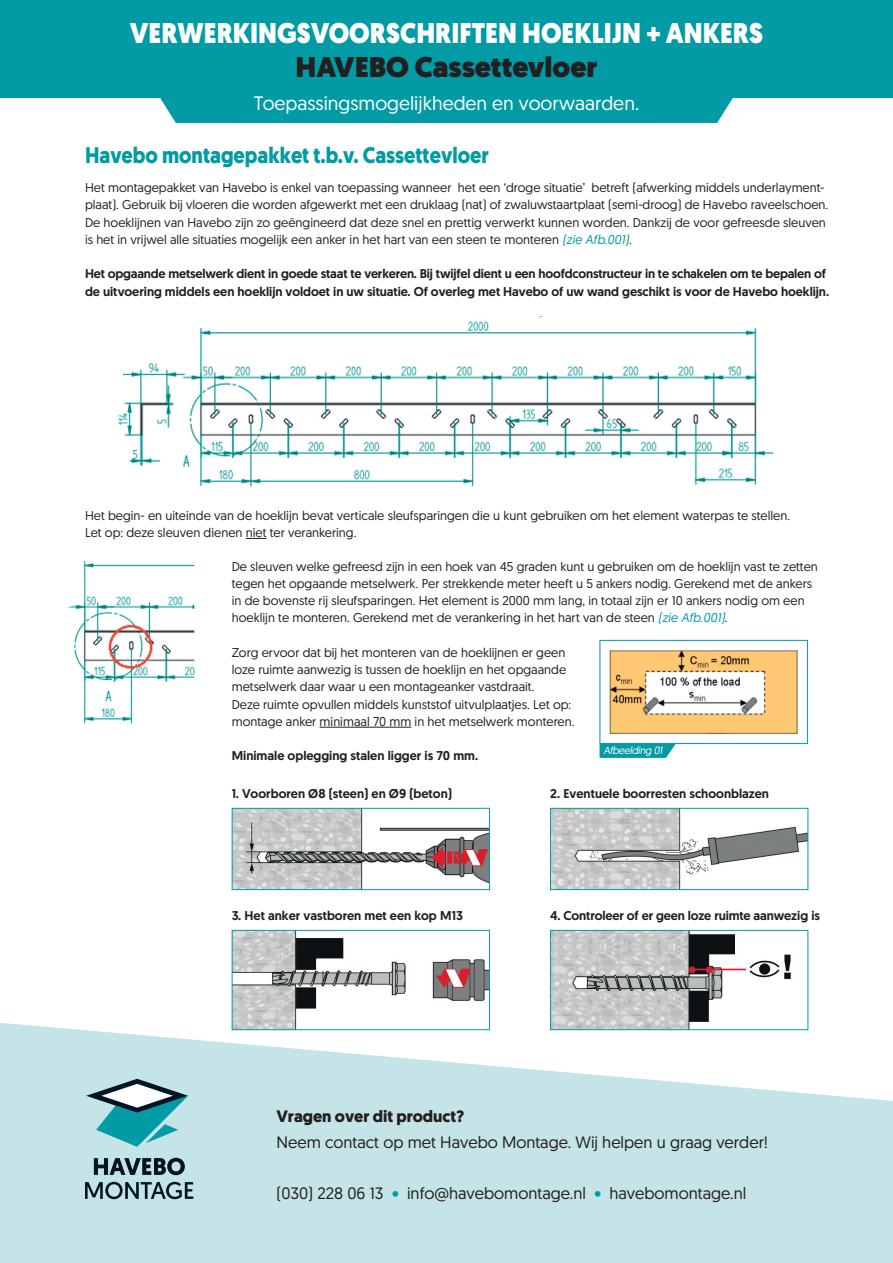
<style>
.page{position:relative;width:893px;height:1263px;background:#fff}
.page>*{position:absolute;margin:0;border:0;box-sizing:border-box;transform-origin:0 0}
.t1{font:900 28.5px "Geomanist";color:#fff;scale:.9 1}
.t2{font:900 28.5px "Geomanist";color:#231f20}
.t3{font:700 22.5px "Geomanist";color:#009ba5;scale:.9 1}
.t4{font:19.5px "Geomanist";color:#fff}
.t5{font:16.5px "Geomanist";color:#231f20}
.t6{font:700 16.5px "Geomanist";color:#231f20}
.t7{font:12.75px/17.2px "Geomanist";color:#231f20}
.t8{font:500 12.75px/17.2px "Geomanist";letter-spacing:-.005em;color:#231f20}
.t9{font:italic 10.5px "Geomanist";letter-spacing:-.03em;color:#fff}
.s1{font-style:italic;color:#009ba5}
.s2{color:#009ba5}
</style>
<div class="page">
<div style="left:0;top:0;width:893px;height:98px;background:#009ba5"></div>
<svg style="left:246px;top:538px;width:20px;height:1px"></svg>
<hr style="left:320px;top:727px;width:91px;height:1px;background:#231f20">
<img style="left:68px;top:560px;width:127px;height:164px">
<svg style="left:600px;top:744px;width:76px;height:14px"></svg>
<img style="left:609px;top:650px;width:189px;height:85px">
<div style="left:600px;top:640px;width:208px;height:104px;border:1px solid #009ba5"></div>
<div style="left:160px;top:98px;width:573px;height:25px;background:#009ba5"></div>
<img style="left:234px;top:810px;width:254px;height:78px">
<div style="left:232px;top:808px;width:258px;height:82px;border:1px solid #009ba5"></div>
<img style="left:234px;top:932px;width:254px;height:91px">
<div style="left:232px;top:930px;width:258px;height:100px;border:1px solid #009ba5"></div>
<img style="left:552px;top:932px;width:239px;height:91px">
<div style="left:550px;top:930px;width:258px;height:100px;border:1px solid #009ba5"></div>
<img style="left:552px;top:810px;width:254px;height:78px">
<div style="left:550px;top:808px;width:258px;height:82px;border:1px solid #009ba5"></div>
<img style="left:118px;top:316px;width:656px;height:171px">
<svg style="left:0;top:1023px;width:893px;height:240px;fill:#c5e4e8"></svg>
<svg style="left:94px;top:1158px;width:91px;height:17px;background:#546e76"></svg>
<svg style="left:85px;top:1182px;width:108px;height:17px;background:#738e95"></svg>
<svg style="left:86px;top:1079px;width:102px;height:68px;background:#78b7bd"></svg>
<h1 class="t1" style="left:130px;top:13px;width:705px">VERWERKINGSVOORSCHRIFTEN HOEKLIJN + ANKERS</h1>
<h1 class="t2" style="left:295px;top:48px;width:304px">HAVEBO Cassettevloer</h1>
<h3 class="t4" style="left:254px;top:91px;width:387px">Toepassingsmogelijkheden en voorwaarden.</h3>
<h2 class="t3" style="left:85px;top:140px;width:450px">Havebo montagepakket t.b.v. Cassettevloer</h2>
<p class="t7" style="left:85px;top:179px;width:745px">Het montagepakket van Havebo is enkel van toepassing wanneer het een ‘droge situatie’ betreft (afwerking middels underlayment&shy;plaat). Gebruik bij vloeren die worden afgewerkt met een druklaag (nat) of zwaluwstaartplaat (semi-droog) de Havebo raveelschoen.<br>De hoeklijnen van Havebo zijn zo geëngineerd dat deze snel en prettig verwerkt kunnen worden. Dankzij de voor gefreesde sleuven is het in vrijwel alle situaties mogelijk een anker in het hart van een steen te monteren <span class="s1">(zie Afb.001)</span>.</p>
<p class="t8" style="left:85px;top:265px;width:746px">Het opgaande metselwerk dient in goede staat te verkeren. Bij twijfel dient u een hoofdconstructeur in te schakelen om te bepalen of de uitvoering middels een hoeklijn voldoet in uw situatie. Of overleg met Havebo of uw wand geschikt is voor de Havebo hoeklijn.</p>
<p class="t7" style="left:85px;top:506px;width:707px">Het begin- en uiteinde van de hoeklijn bevat verticale sleufsparingen die u kunt gebruiken om het element waterpas te stellen.<br>Let op: deze sleuven dienen niet ter verankering.</p>
<p class="t7" style="left:232px;top:557px;width:588px">De sleuven welke gefreesd zijn in een hoek van 45 graden kunt u gebruiken om de hoeklijn vast te zetten tegen het opgaande metselwerk. Per strekkende meter heeft u 5 ankers nodig. Gerekend met de ankers in de bovenste rij sleufsparingen. Het element is 2000 mm lang, in totaal zijn er 10 ankers nodig om een hoeklijn te monteren. Gerekend met de verankering in het hart van de steen <span class="s1">(zie Afb.001)</span>.</p>
<p class="t7" style="left:232px;top:643px;width:344px">Zorg ervoor dat bij het monteren van de hoeklijnen er geen loze ruimte aanwezig is tussen de hoeklijn en het opgaande metselwerk daar waar u een montageanker vastdraait.<br>Deze ruimte opvullen middels kunststof uitvulplaatjes. Let op: montage anker minimaal 70 mm in het metselwerk monteren.</p>
<p class="t8" style="left:232px;top:747px;width:248px">Minimale oplegging stalen ligger is 70 mm.</p>
<p class="t9" style="left:603px;top:743px;width:61px">Afbeelding 01</p>
<p class="t8" style="left:232px;top:785px;width:222px">1. Voorboren Ø8 (steen) en Ø9 (beton)</p>
<p class="t8" style="left:550px;top:785px;width:220px">2. Eventuele boorresten schoonblazen</p>
<p class="t8" style="left:232px;top:907px;width:233px">3. Het anker vastboren met een kop M13</p>
<p class="t8" style="left:550px;top:907px;width:271px">4. Controleer of er geen loze ruimte aanwezig is</p>
<p class="t6" style="left:276px;top:1105px;width:189px">Vragen over dit product?</p>
<p class="t5" style="left:276px;top:1131px;width:493px">Neem contact op met Havebo Montage. Wij helpen u graag verder!</p>
<p class="t5" style="left:276px;top:1182px;width:471px">(030) 228 06 13 <span class="s2">•</span> info@havebomontage.nl <span class="s2">•</span> havebomontage.nl</p>
</div>
